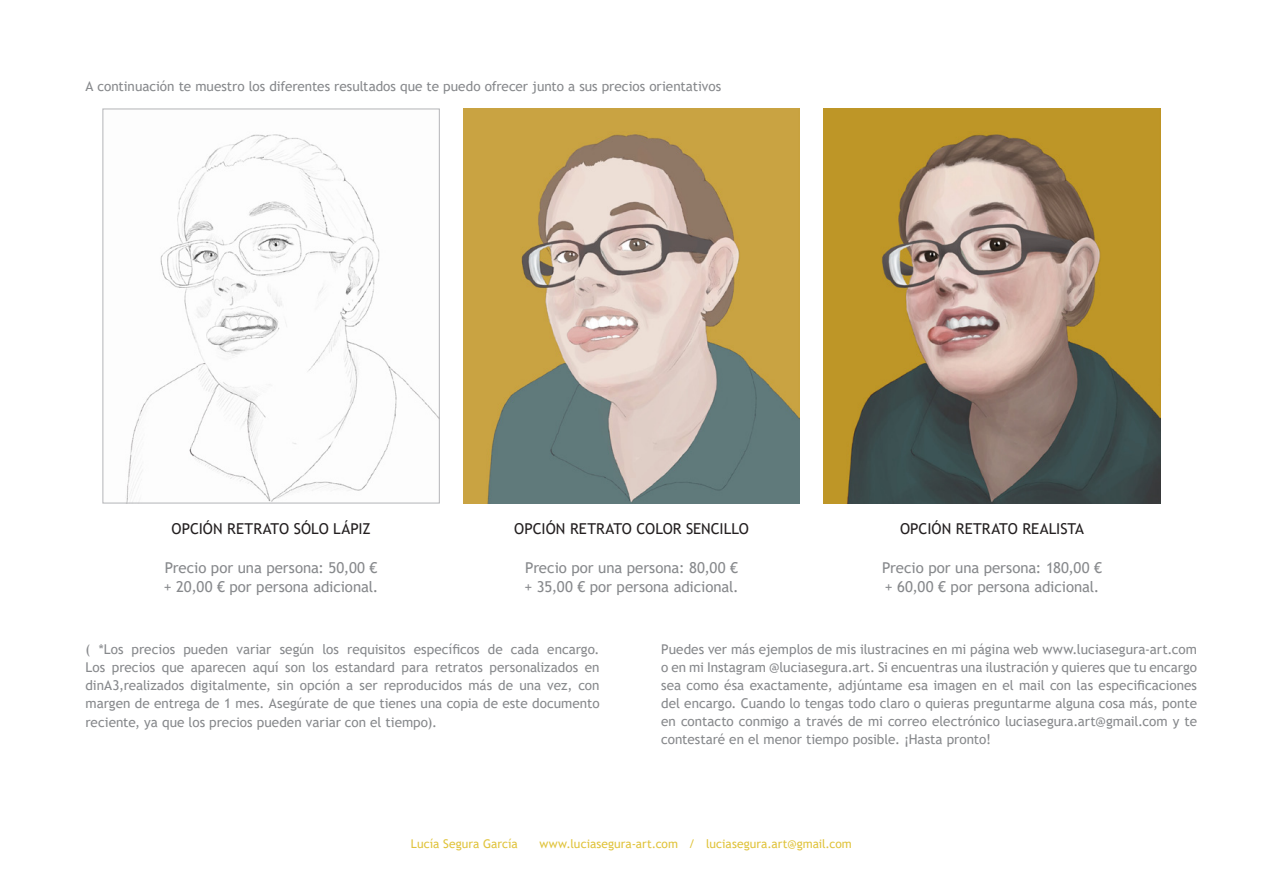
<style>
.page{position:relative;width:1263px;height:893px;background:#fff}
.page>*{position:absolute;margin:0;border:0;box-sizing:border-box;transform-origin:0 0}
.t1{font:15px "Trebuchet MS";color:#87898c}
.t2{font:15px "Trebuchet MS";letter-spacing:.005em;color:#231f20}
.t3{font:13.5px/18px "Trebuchet MS";color:#87898c;text-align:justify}
.t4{font:12px "Trebuchet MS";letter-spacing:.01em;color:#e0c33b}
</style>
<div class="page">
<img style="left:824px;top:109px;width:336px;height:394px">
<img style="left:463px;top:109px;width:337px;height:394px">
<img style="left:126px;top:134px;width:311px;height:367px">
<div style="left:103px;top:109px;width:336px;height:394px;border:1px solid #b4b5b8"></div>
<p class="t3" style="left:86px;top:77px;width:637px">A continuación te muestro los diferentes resultados que te puedo ofrecer junto a sus precios orientativos</p>
<p class="t2" style="left:171px;top:519px;width:201px">OPCIÓN RETRATO SÓLO LÁPIZ</p>
<p class="t1" style="left:165px;top:558px;width:214px">Precio por una persona: 50,00 €</p>
<p class="t1" style="left:164px;top:577px;width:216px">+ 20,00 € por persona adicional.</p>
<p class="t2" style="left:514px;top:519px;width:236px">OPCIÓN RETRATO COLOR SENCILLO</p>
<p class="t1" style="left:525px;top:558px;width:214px">Precio por una persona: 80,00 €</p>
<p class="t1" style="left:524px;top:577px;width:216px">+ 35,00 € por persona adicional.</p>
<p class="t2" style="left:900px;top:519px;width:186px">OPCIÓN RETRATO REALISTA</p>
<p class="t1" style="left:882px;top:558px;width:221px">Precio por una persona: 180,00 €</p>
<p class="t1" style="left:885px;top:577px;width:216px">+ 60,00 € por persona adicional.</p>
<p class="t3" style="left:86px;top:640px;width:516px">( *Los precios pueden variar según los requisitos específicos de cada encargo.<br>Los precios que aparecen aquí son los estandard para retratos personalizados en dinA3,realizados digitalmente, sin opción a ser reproducidos más de una vez, con margen de entrega de 1 mes. Asegúrate de que tienes una copia de este documento</p>
<p class="t3" style="left:86px;top:713px;width:353px">reciente, ya que los precios pueden variar con el tiempo).</p>
<p class="t3" style="left:661px;top:640px;width:537px">Puedes ver más ejemplos de mis ilustracines en mi página web www.luciasegura-art.com o en mi Instagram @luciasegura.art. Si encuentras una ilustración y quieres que tu encargo sea como ésa exactamente, adjúntame esa imagen en el mail con las especificaciones del encargo. Cuando lo tengas todo claro o quieras preguntarme alguna cosa más, ponte en contacto conmigo a través de mi correo electrónico luciasegura.art@gmail.com y te contestaré en el menor tiempo posible. ¡Hasta pronto!</p>
<p class="t4" style="left:411px;top:836px;width:108px">Lucía Segura García</p>
<p class="t4" style="left:539px;top:836px;width:314px">www.luciasegura-art.com / luciasegura.art@gmail.com</p>
</div>
